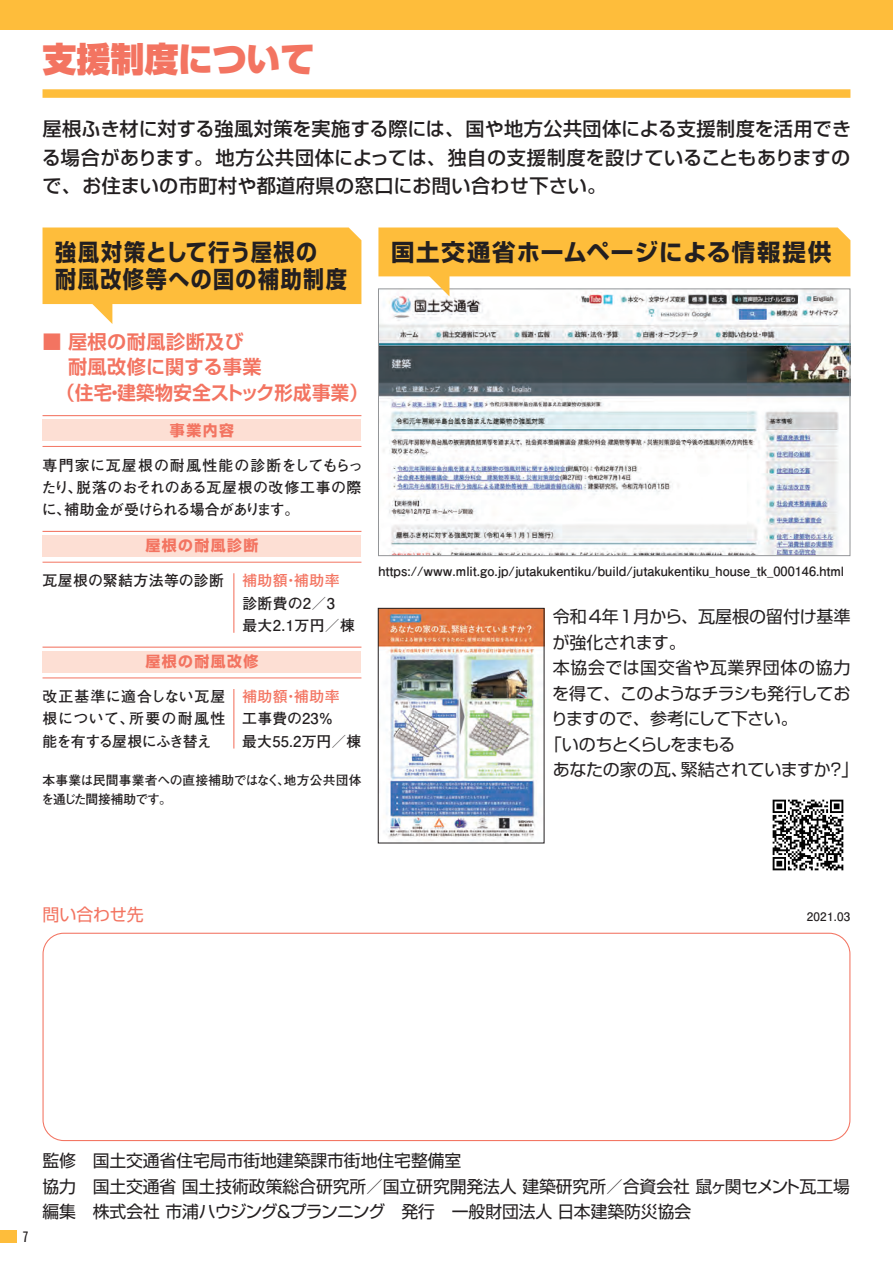
<style>
.page{position:relative;width:893px;height:1263px;background:#fff}
.page>*{position:absolute;margin:0;border:0;box-sizing:border-box;transform-origin:0 0}
.t1{font:900 34.05px "Shin Go Pr 6 N";color:#f37461}
.t2{font:700 23.4px/27.6px "Shin Go Pr 6 N";letter-spacing:.07em;color:#231f20;scale:.9 1}
.t3{font:700 23.4px "Shin Go Pr 6 N";letter-spacing:.07em;color:#231f20}
.t4{font:500 19.2px/28.7px "Shin Go Pr 6 N";letter-spacing:.015em;color:#231f20;text-align:justify}
.t5{font:700 19.2px "Shin Go Pr 6 N De";letter-spacing:.02em;color:#f37461}
.t6{font:700 19.2px "Shin Go Pr 6 N De";letter-spacing:.02em;color:#f37461;scale:.96 1}
.t7{font:16.95px/25.5px "Shin Go Pr 6 N";letter-spacing:-.005em;color:#231f20}
.t8{font:16.95px "Shin Go Pr 6 N";letter-spacing:-.03em;color:#231f20}
.t9{font:16.95px "Shin Go Pr 6 N";letter-spacing:-.04em;color:#231f20}
.t10{font:16.95px "Shin Go Pr 6 N";letter-spacing:.035em;color:#231f20}
.t11{font:16.95px "Shin Go Pr 6 N";letter-spacing:-.065em;color:#231f20}
.t12{font:16.95px "Shin Go Pr 6 N";color:#f37461}
.t13{font:700 14.85px/22.4px "Futo Go B101 Pr 6 N";letter-spacing:.015em;color:#231f20}
.t14{font:700 14.85px "Shin Go Pr 6 N";letter-spacing:.1em;color:#f37461}
.t15{font:700 14.85px "Futo Go B101 Pr 6 N";letter-spacing:.025em;color:#f37461}
.t16{font:condensed 14.85px "Akzidenz Grotesk BE";color:#231f20}
.t17{font:700 12.75px/19.2px "Futo Go B101 Pr 6 N";color:#231f20}
.t18{font:700 11.7px "Futo Go B101 Pr 6 N";letter-spacing:.025em;color:#231f20}
.s1{color:#f37461}
</style>
<div class="page">
<hr style="left:892px;top:0;width:1px;height:348px;background:#febd3b">
<div style="left:43px;top:89px;width:807px;height:9px;background:#febd3b"></div>
<div style="left:0;top:0;width:893px;height:30px;background:#febd3b"></div>
<img style="left:380px;top:296px;width:468px;height:258px">
<svg style="left:378px;top:227px;width:472px;height:69px"></svg>
<div style="left:43px;top:933px;width:807px;height:208px;border:1px solid #f37461;border-radius:21px"></div>
<svg style="left:43px;top:227px;width:318px;height:97px"></svg>
<img style="left:380px;top:610px;width:162px;height:230px">
<div style="left:378px;top:608px;width:166px;height:235px;border:1px solid #231f20"></div>
<img style="left:772px;top:799px;width:72px;height:72px">
<hr style="left:233px;top:573px;width:1px;height:60px;background:#f37461">
<div style="left:43px;top:535px;width:318px;height:21px;background:#fddfd4"></div>
<hr style="left:43px;top:531px;width:318px;height:1px;background:#f37461">
<hr style="left:43px;top:562px;width:318px;height:1px;background:#f37461">
<div style="left:43px;top:651px;width:318px;height:21px;background:#fddfd4"></div>
<hr style="left:43px;top:647px;width:318px;height:1px;background:#f37461">
<hr style="left:43px;top:677px;width:318px;height:1px;background:#f37461">
<hr style="left:233px;top:689px;width:1px;height:59px;background:#f37461">
<div style="left:43px;top:419px;width:318px;height:22px;background:#fddfd4"></div>
<hr style="left:43px;top:415px;width:318px;height:1px;background:#f37461">
<hr style="left:43px;top:446px;width:318px;height:1px;background:#f37461">
<div style="left:0;top:1230px;width:17px;height:13px;background:#febd3b"></div>
<h1 class="t1" style="left:43px;top:32px;width:274px">支援制度について</h1>
<p class="t4" style="left:42px;top:113px;width:811px">屋根ふき材に対する強風対策を実施する際には、国や地方公共団体による支援制度を活用できる場合があります。地方公共団体によっては、独自の支援制度を設けていることもありますので、お住まいの市町村や都道府県の窓口にお問い合わせ下さい。</p>
<h2 class="t2" style="left:55px;top:238px;width:326px">強風対策として行う屋根の<br>耐風改修等への国の補助制度</h2>
<p class="t5" style="left:43px;top:325px;width:203px">■ 屋根の耐風診断及び</p>
<p class="t5" style="left:68px;top:351px;width:195px">耐風改修に関する事業</p>
<p class="t6" style="left:56px;top:376px;width:326px">（住宅・建築物安全ストック形成事業）</p>
<p class="t14" style="left:170px;top:418px;width:65px">事業内容</p>
<p class="t13" style="left:41px;top:453px;width:323px;text-align:justify">専門家に瓦屋根の耐風性能の診断をしてもらったり、脱落のおそれのある瓦屋根の改修工事の際に、補助金が受けられる場合があります。</p>
<p class="t14" style="left:145px;top:534px;width:115px">屋根の耐風診断</p>
<p class="t13" style="left:242px;top:569px;width:114px;text-indent:-200px">瓦屋根の緊結方法等の診断 <span class="s1">補助額・補助率</span>診断費の2／3<br>最大2.1万円／棟</p>
<p class="t14" style="left:145px;top:650px;width:115px">屋根の耐風改修</p>
<p class="t13" style="left:43px;top:685px;width:184px;text-align:justify">改正基準に適合しない瓦屋根について、所要の耐風性能を有する屋根にふき替え</p>
<p class="t15" style="left:242px;top:685px;width:99px">補助額・補助率</p>
<p class="t13" style="left:242px;top:707px;width:121px">工事費の23％<br>最大55.2万円／棟</p>
<p class="t17" style="left:41px;top:770px;width:321px">本事業は民間事業者への直接補助ではなく、地方公共団体を通じた間接補助です。</p>
<h2 class="t3" style="left:391px;top:233px;width:442px">国土交通省ホームページによる情報提供</h2>
<p class="t17" style="left:378px;top:561px;width:467px">https://www.mlit.go.jp/jutakukentiku/build/jutakukentiku_house_tk_000146.html</p>
<p class="t7" style="left:553px;top:603px;width:299px">令和4年1月から、瓦屋根の留付け基準</p>
<p class="t8" style="left:553px;top:628px;width:135px">が強化されます。</p>
<p class="t10" style="left:553px;top:654px;width:299px">本協会では国交省や瓦業界団体の協力</p>
<p class="t9" style="left:552px;top:679px;width:300px">を得て、このようなチラシも発行してお</p>
<p class="t8" style="left:551px;top:705px;width:248px">りますので、参考にして下さい。</p>
<p class="t11" style="left:545px;top:730px;width:192px">「いのちとくらしをまもる</p>
<p class="t7" style="left:553px;top:756px;width:307px">あなたの家の瓦、緊結されていますか？」</p>
<p class="t12" style="left:43px;top:900px;width:103px">問い合わせ先</p>
<p class="t18" style="left:807px;top:907px;width:45px">2021.03</p>
<p class="t16" style="left:23px;top:1228px;width:7px">7</p>
<p class="t7" style="left:42px;top:1147px;width:809px">監修　国土交通省住宅局市街地建築課市街地住宅整備室<br>協力　国土交通省 国土技術政策総合研究所／国立研究開発法人 建築研究所／合資会社 鼠ヶ関セメント瓦工場編集　株式会社 市浦ハウジング＆プランニング　発行　一般財団法人 日本建築防災協会</p>
</div>
